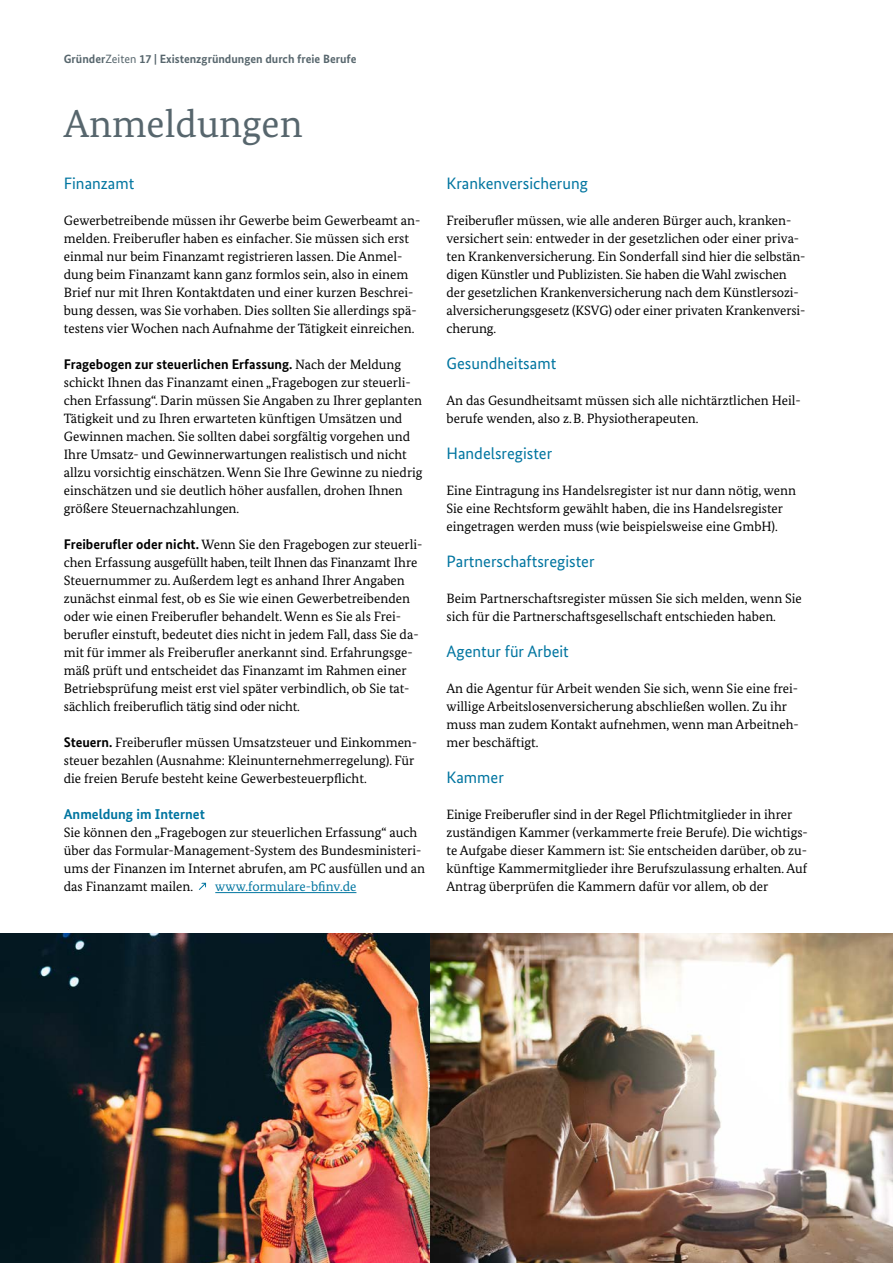
<style>
.page{position:relative;width:893px;height:1263px;background:#fff}
.page>*{position:absolute;margin:0;border:0;box-sizing:border-box;transform-origin:0 0}
.t1{font:39px "Bundes Serif";color:#57666d}
.t2{font:16.5px "Bundes Sans";color:#0075a0}
.t3{font:700 14.25px "Bundes Sans";color:#0075a0}
.t4{font:700 13.95px "Bundes Sans";color:#000}
.t5{font:13.5px/18px "Bundes Serif";color:#000}
.t6{font:13.5px "Bundes Serif";color:#0075a0}
.t7{font:700 12px "Bundes Sans";color:#57666d}
.s1{font-weight:400}
.s2{font-family:"Bundes Serif";font-weight:400;font-size:13.5px}
.s3{font-family:"Bundes Sans";font-weight:700;font-size:13.95px}
</style>
<div class="page">
<hr style="left:215px;top:892px;width:141px;height:1px;background:#0075a0">
<img style="left:0;top:934px;width:431px;height:329px">
<img style="left:431px;top:934px;width:462px;height:329px">
<svg style="left:199px;top:883px;width:7px;height:7px"></svg>
<p class="t7" style="left:64px;top:52px;width:294px">Gründer<span class="s1">Zeiten</span> 17 | Existenzgründungen durch freie Berufe</p>
<h2 class="t1" style="left:64px;top:99px;width:240px">Anmeldungen</h2>
<h3 class="t2" style="left:64px;top:173px;width:72px">Finanzamt</h3>
<p class="t5" style="left:64px;top:211px;width:358px">Gewerbetreibende müssen ihr Gewerbe beim Gewerbeamt an&shy;melden. Freiberufler haben es einfacher. Sie müssen sich erst einmal nur beim Finanzamt registrieren lassen. Die Anmel&shy;dung beim Finanzamt kann ganz formlos sein, also in einem Brief nur mit Ihren Kontaktdaten und einer kurzen Beschrei&shy;bung dessen, was Sie vorhaben. Dies sollten Sie allerdings spä&shy;testens vier Wochen nach Aufnahme der Tätigkeit einreichen.</p>
<p class="t4" style="left:64px;top:356px;width:339px">Fragebogen zur steuerlichen Erfassung. <span class="s2">Nach der Meldung</span></p>
<p class="t5" style="left:64px;top:373px;width:360px">schickt Ihnen das Finanzamt einen „Fragebogen zur steuerli&shy;chen Erfassung“. Darin müssen Sie Angaben zu Ihrer geplanten Tätigkeit und zu Ihren erwarteten künftigen Umsätzen und Gewinnen machen. Sie sollten dabei sorgfältig vorgehen und Ihre Umsatz- und Gewinnerwartungen realistisch und nicht allzu vorsichtig einschätzen. Wenn Sie Ihre Gewinne zu niedrig einschätzen und sie deutlich höher ausfallen, drohen Ihnen größere Steuernachzahlungen.</p>
<p class="t5" style="left:64px;top:535px;width:360px"><span class="s3">Freiberufler oder nicht.</span> Wenn Sie den Fragebogen zur steuerli&shy;chen Erfassung ausgefüllt haben, teilt Ihnen das Finanzamt Ihre Steuernummer zu. Außerdem legt es anhand Ihrer Angaben zunächst einmal fest, ob es Sie wie einen Gewerbetreibenden oder wie einen Freiberufler behandelt. Wenn es Sie als Frei&shy;berufler einstuft, bedeutet dies nicht in jedem Fall, dass Sie da&shy;mit für immer als Freiberufler anerkannt sind. Erfahrungsge&shy;mäß prüft und entscheidet das Finanzamt im Rahmen einer Betriebsprüfung meist erst viel später verbindlich, ob Sie tat&shy;sächlich freiberuflich tätig sind oder nicht.</p>
<p class="t5" style="left:64px;top:733px;width:355px"><span class="s3">Steuern.</span> Freiberufler müssen Umsatzsteuer und Einkommen&shy;steuer bezahlen (Ausnahme: Kleinunternehmerregelung). Für die freien Berufe besteht keine Gewerbesteuerpflicht.</p>
<h4 class="t3" style="left:64px;top:805px;width:143px">Anmeldung im Internet</h4>
<p class="t5" style="left:64px;top:823px;width:363px">Sie können den „Fragebogen zur steuerlichen Erfassung“ auch über das Formular-Management-System des Bundesministeri&shy;ums der Finanzen im Internet abrufen, am PC ausfüllen und an das Finanzamt mailen.</p>
<p class="t6" style="left:215px;top:878px;width:143px">www.formulare-bfinv.de</p>
<h3 class="t2" style="left:446px;top:173px;width:143px">Krankenversicherung</h3>
<p class="t5" style="left:446px;top:211px;width:360px">Freiberufler müssen, wie alle anderen Bürger auch, kranken&shy;versichert sein: entweder in der gesetzlichen oder einer priva&shy;ten Krankenversicherung. Ein Sonderfall sind hier die selbstän&shy;digen Künstler und Publizisten. Sie haben die Wahl zwischen der gesetzlichen Krankenversicherung nach dem Künstlersozi&shy;alversicherungsgesetz (KSVG) oder einer privaten Krankenversi&shy;cherung.</p>
<h3 class="t2" style="left:446px;top:353px;width:111px">Gesundheitsamt</h3>
<p class="t5" style="left:446px;top:391px;width:356px">An das Gesundheitsamt müssen sich alle nichtärztlichen Heil&shy;berufe wenden, also z.B. Physiotherapeuten.</p>
<h3 class="t2" style="left:446px;top:443px;width:107px">Handelsregister</h3>
<p class="t5" style="left:446px;top:481px;width:351px">Eine Eintragung ins Handelsregister ist nur dann nötig, wenn<br>Sie eine Rechtsform gewählt haben, die ins Handelsregister eingetragen werden muss (wie beispielsweise eine GmbH).</p>
<p class="t2" style="left:446px;top:551px;width:150px">Partnerschaftsregister</p>
<p class="t5" style="left:446px;top:589px;width:357px">Beim Partnerschaftsregister müssen Sie sich melden, wenn Sie sich für die Partnerschaftsgesellschaft entschieden haben.</p>
<h3 class="t2" style="left:446px;top:641px;width:124px">Agentur für Arbeit</h3>
<p class="t5" style="left:446px;top:679px;width:354px">An die Agentur für Arbeit wenden Sie sich, wenn Sie eine frei&shy;willige Arbeitslosenversicherung abschließen wollen. Zu ihr muss man zudem Kontakt aufnehmen, wenn man Arbeitneh&shy;mer beschäftigt.</p>
<h3 class="t2" style="left:446px;top:767px;width:59px">Kammer</h3>
<p class="t5" style="left:446px;top:805px;width:363px">Einige Freiberufler sind in der Regel Pflichtmitglieder in ihrer zuständigen Kammer (verkammerte freie Berufe). Die wichtigs&shy;te Aufgabe dieser Kammern ist: Sie entscheiden darüber, ob zu&shy;künftige Kammermitglieder ihre Berufszulassung erhalten. Auf Antrag überprüfen die Kammern dafür vor allem, ob der</p>
</div>
